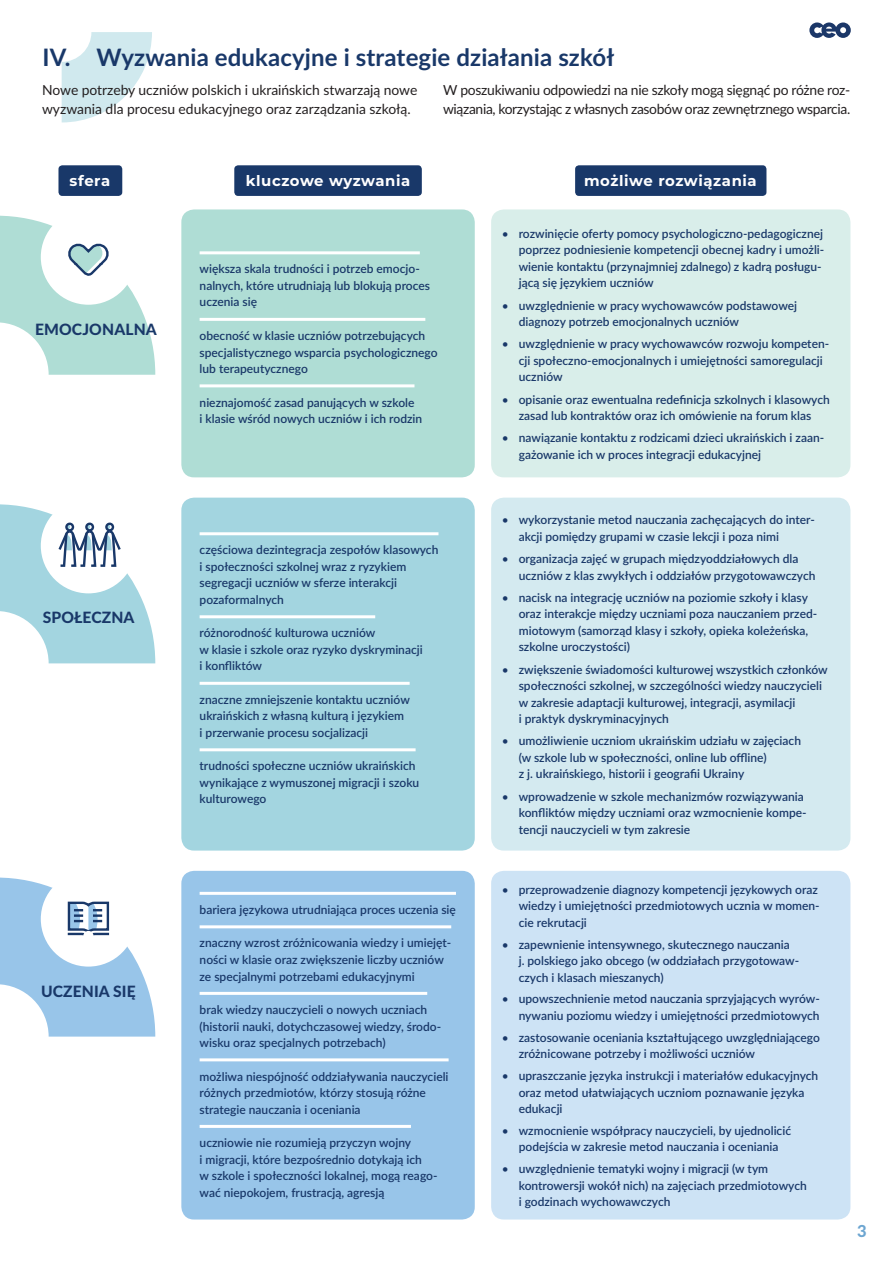
<style>
.page{position:relative;width:893px;height:1263px;background:#fff}
.page>*{position:absolute;margin:0;border:0;box-sizing:border-box;transform-origin:0 0}
.srodtytul{font:700 24px "Lato";letter-spacing:.005em;color:#193869}
.t1{font:800 16.5px "Lato";color:#6da6d1}
.potrzeby_naglowek{font:800 15.6px "Lato";letter-spacing:.01em;color:#193869}
.tytuł_grafu_Montserr{font:700 14.85px "Montserrat";letter-spacing:.04em;color:#fff}
.Basic_bez_wciecia{font:13.8px/19.8px "Lato";letter-spacing:-.02em;color:#231f20}
.Basic_bez_wciecia-2{font:13.8px/19.2px "Lato";color:#231f20}
.IV_rozwiazania{font:600 12px/16.5px "Lato";color:#193869}
.IV_wyliczenie{font:600 12px/16.5px "Lato";color:#193869}
.s1{font-weight:400}
</style>
<div class="page">
<div style="left:181px;top:871px;width:294px;height:348px;background:#98c5e9;border-radius:13px"></div>
<div style="left:491px;top:871px;width:359px;height:348px;background:#cde3f5;border-radius:13px"></div>
<div style="left:181px;top:498px;width:294px;height:352px;background:#a3d5e0;border-radius:13px"></div>
<div style="left:491px;top:498px;width:359px;height:352px;background:#d4eaf0;border-radius:13px"></div>
<div style="left:181px;top:209px;width:294px;height:268px;background:#afddd5;border-radius:13px"></div>
<div style="left:491px;top:209px;width:359px;height:268px;background:#d9eeea;border-radius:13px"></div>
<svg style="left:62px;top:32px;width:90px;height:90px"></svg>
<hr style="left:200px;top:532px;width:238px;height:3px;background:#fff">
<hr style="left:200px;top:615px;width:175px;height:3px;background:#fff">
<hr style="left:200px;top:682px;width:210px;height:3px;background:#fff">
<hr style="left:200px;top:748px;width:216px;height:3px;background:#fff">
<hr style="left:200px;top:892px;width:256px;height:3px;background:#fff">
<hr style="left:200px;top:925px;width:251px;height:3px;background:#fff">
<hr style="left:200px;top:992px;width:227px;height:3px;background:#fff">
<hr style="left:200px;top:1058px;width:249px;height:3px;background:#fff">
<hr style="left:200px;top:1125px;width:211px;height:3px;background:#fff">
<hr style="left:200px;top:251px;width:220px;height:3px;background:#fff">
<hr style="left:200px;top:318px;width:225px;height:3px;background:#fff">
<hr style="left:200px;top:384px;width:214px;height:3px;background:#fff">
<div style="left:58px;top:165px;width:64px;height:31px;background:#193869;border-radius:4px"></div>
<svg style="left:809px;top:22px;width:42px;height:16px"></svg>
<div style="left:234px;top:165px;width:188px;height:31px;background:#193869;border-radius:4px"></div>
<div style="left:575px;top:165px;width:191px;height:31px;background:#193869;border-radius:4px"></div>
<svg style="left:0;top:216px;width:155px;height:159px"></svg>
<svg style="left:0;top:504px;width:155px;height:159px"></svg>
<div style="left:85px;top:523px;width:9px;height:8px;border:2px solid #193869;border-radius:50%"></div>
<div style="left:65px;top:523px;width:9px;height:8px;border:2px solid #193869;border-radius:50%"></div>
<div style="left:105px;top:523px;width:9px;height:8px;border:2px solid #193869;border-radius:50%"></div>
<svg style="left:0;top:877px;width:155px;height:159px"></svg>
<div style="left:83px;top:931px;width:11px;height:10px;background:#fff;border-radius:50%"></div>
<p class="srodtytul" style="left:43px;top:39px;width:573px">IV. Wyzwania edukacyjne i strategie działania szkół</p>
<p class="Basic_bez_wciecia-2" style="left:42px;top:79px;width:377px">Nowe potrzeby uczniów polskich i ukraińskich stwarzają nowe wyzwania dla procesu edukacyjnego oraz zarządzania szkołą.</p>
<p class="Basic_bez_wciecia" style="left:443px;top:79px;width:409px">W poszukiwaniu odpowiedzi na nie szkoły mogą sięgnąć po różne roz&shy;wiązania, korzystając z własnych zasobów oraz zewnętrznego wsparcia.</p>
<p class="tytuł_grafu_Montserr" style="left:70px;top:170px;width:42px">sfera</p>
<p class="tytuł_grafu_Montserr" style="left:246px;top:170px;width:166px">kluczowe wyzwania</p>
<p class="tytuł_grafu_Montserr" style="left:584px;top:170px;width:174px">możliwe rozwiązania</p>
<p class="potrzeby_naglowek" style="left:35px;top:317px;width:123px">EMOCJONALNA</p>
<p class="IV_wyliczenie" style="left:200px;top:260px;width:232px">większa skala trudności i potrzeb emocjo&shy;nalnych, które utrudniają lub blokują proces uczenia się</p>
<p class="IV_wyliczenie" style="left:200px;top:327px;width:240px">obecność w klasie uczniów potrzebujących specjalistycznego wsparcia psychologicznego lub terapeutycznego</p>
<p class="IV_wyliczenie" style="left:200px;top:393px;width:224px">nieznajomość zasad panujących w szkole<br>i klasie wśród nowych uczniów i ich rodzin</p>
<p class="potrzeby_naglowek" style="left:43px;top:606px;width:93px">SPOŁECZNA</p>
<p class="potrzeby_naglowek" style="left:41px;top:979px;width:96px">UCZENIA SIĘ</p>
<p class="IV_wyliczenie" style="left:200px;top:541px;width:240px">częściowa dezintegracja zespołów klasowych i społeczności szkolnej wraz z ryzykiem segregacji uczniów w sferze interakcji pozaformalnych</p>
<p class="IV_wyliczenie" style="left:200px;top:624px;width:225px">różnorodność kulturowa uczniów<br>w klasie i szkole oraz ryzyko dyskryminacji i konfliktów</p>
<p class="IV_wyliczenie" style="left:200px;top:691px;width:212px">znaczne zmniejszenie kontaktu uczniów ukraińskich z własną kulturą i językiem i przerwanie procesu socjalizacji</p>
<p class="IV_wyliczenie" style="left:200px;top:757px;width:221px">trudności społeczne uczniów ukraińskich wynikające z wymuszonej migracji i szoku kulturowego</p>
<p class="IV_wyliczenie" style="left:200px;top:901px;width:258px">bariera językowa utrudniająca proces uczenia się</p>
<p class="IV_wyliczenie" style="left:200px;top:934px;width:252px">znaczny wzrost zróżnicowania wiedzy i umiejęt&shy;ności w klasie oraz zwiększenie liczby uczniów ze specjalnymi potrzebami edukacyjnymi</p>
<p class="IV_wyliczenie" style="left:200px;top:1001px;width:242px">brak wiedzy nauczycieli o nowych uczniach (historii nauki, dotychczasowej wiedzy, środo&shy;wisku oraz specjalnych potrzebach)</p>
<p class="IV_wyliczenie" style="left:200px;top:1067px;width:250px">możliwa niespójność oddziaływania nauczycieli różnych przedmiotów, którzy stosują różne strategie nauczania i oceniania</p>
<p class="IV_wyliczenie" style="left:200px;top:1134px;width:238px">uczniowie nie rozumieją przyczyn wojny<br>i migracji, które bezpośrednio dotykają ich<br>w szkole i społeczności lokalnej, mogą reago&shy;wać niepokojem, frustracją, agresją</p>
<p class="IV_rozwiazania" style="left:519px;top:225px;width:307px;text-indent:-17px"><span class="s1">•</span> rozwinięcie oferty pomocy psychologiczno-pedagogicznej poprzez podniesienie kompetencji obecnej kadry i umożli&shy;wienie kontaktu (przynajmniej zdalnego) z kadrą posługu&shy;jącą się językiem uczniów</p>
<p class="IV_rozwiazania" style="left:519px;top:296px;width:280px;text-indent:-17px"><span class="s1">•</span> uwzględnienie w pracy wychowawców podstawowej diagnozy potrzeb emocjonalnych uczniów</p>
<p class="IV_rozwiazania" style="left:519px;top:335px;width:312px;text-indent:-17px"><span class="s1">•</span> uwzględnienie w pracy wychowawców rozwoju kompeten&shy;cji społeczno-emocjonalnych i umiejętności samoregulacji uczniów</p>
<p class="IV_rozwiazania" style="left:502px;top:390px;width:330px;text-align:center"><span class="s1">•</span> opisanie oraz ewentualna redefinicja szkolnych i klasowych zasad lub kontraktów oraz ich omówienie na forum klas</p>
<p class="IV_rozwiazania" style="left:519px;top:429px;width:307px;text-indent:-17px"><span class="s1">•</span> nawiązanie kontaktu z rodzicami dzieci ukraińskich i zaan&shy;gażowanie ich w proces integracji edukacyjnej</p>
<p class="IV_rozwiazania" style="left:519px;top:511px;width:298px;text-indent:-17px"><span class="s1">•</span> wykorzystanie metod nauczania zachęcających do inter&shy;akcji pomiędzy grupami w czasie lekcji i poza nimi</p>
<p class="IV_rozwiazania" style="left:519px;top:550px;width:298px;text-indent:-17px"><span class="s1">•</span> organizacja zajęć w grupach międzyoddziałowych dla uczniów z klas zwykłych i oddziałów przygotowawczych</p>
<p class="IV_rozwiazania" style="left:519px;top:589px;width:300px;text-indent:-17px"><span class="s1">•</span> nacisk na integrację uczniów na poziomie szkoły i klasy oraz interakcje między uczniami poza nauczaniem przed&shy;miotowym (samorząd klasy i szkoły, opieka koleżeńska, szkolne uroczystości)</p>
<p class="IV_rozwiazania" style="left:519px;top:660px;width:310px;text-indent:-17px"><span class="s1">•</span> zwiększenie świadomości kulturowej wszystkich członków społeczności szkolnej, w szczególności wiedzy nauczycieli w zakresie adaptacji kulturowej, integracji, asymilacji<br>i praktyk dyskryminacyjnych</p>
<p class="IV_rozwiazania" style="left:519px;top:732px;width:284px;text-indent:-17px"><span class="s1">•</span> umożliwienie uczniom ukraińskim udziału w zajęciach (w szkole lub w społeczności, online lub offline)<br>z j. ukraińskiego, historii i geografii Ukrainy</p>
<p class="IV_rozwiazania" style="left:519px;top:787px;width:289px;text-indent:-17px"><span class="s1">•</span> wprowadzenie w szkole mechanizmów rozwiązywania konfliktów między uczniami oraz wzmocnienie kompe&shy;tencji nauczycieli w tym zakresie</p>
<p class="IV_rozwiazania" style="left:519px;top:881px;width:302px;text-indent:-17px"><span class="s1">•</span> przeprowadzenie diagnozy kompetencji językowych oraz wiedzy i umiejętności przedmiotowych ucznia w momen&shy;cie rekrutacji</p>
<p class="IV_rozwiazania" style="left:519px;top:935px;width:282px;text-indent:-17px"><span class="s1">•</span> zapewnienie intensywnego, skutecznego nauczania<br>j. polskiego jako obcego (w oddziałach przygotowaw&shy;czych i klasach mieszanych)</p>
<p class="IV_rozwiazania" style="left:502px;top:990px;width:320px;text-align:right"><span class="s1">•</span> upowszechnienie metod nauczania sprzyjających wyrów&shy;nywaniu poziomu wiedzy i umiejętności przedmiotowych</p>
<p class="IV_rozwiazania" style="left:519px;top:1029px;width:303px;text-indent:-17px"><span class="s1">•</span> zastosowanie oceniania kształtującego uwzględniającego zróżnicowane potrzeby i możliwości uczniów</p>
<p class="IV_rozwiazania" style="left:519px;top:1067px;width:301px;text-indent:-17px"><span class="s1">•</span> upraszczanie języka instrukcji i materiałów edukacyjnych oraz metod ułatwiających uczniom poznawanie języka edukacji</p>
<p class="IV_rozwiazania" style="left:502px;top:1122px;width:291px;text-align:center"><span class="s1">•</span> wzmocnienie współpracy nauczycieli, by ujednolicić podejścia w zakresie metod nauczania i oceniania</p>
<p class="IV_rozwiazania" style="left:519px;top:1160px;width:290px;text-indent:-17px"><span class="s1">•</span> uwzględnienie tematyki wojny i migracji (w tym kontrowersji wokół nich) na zajęciach przedmiotowych i godzinach wychowawczych</p>
<h2 class="t1" style="left:857px;top:1218px;width:11px">3</h2>
</div>
